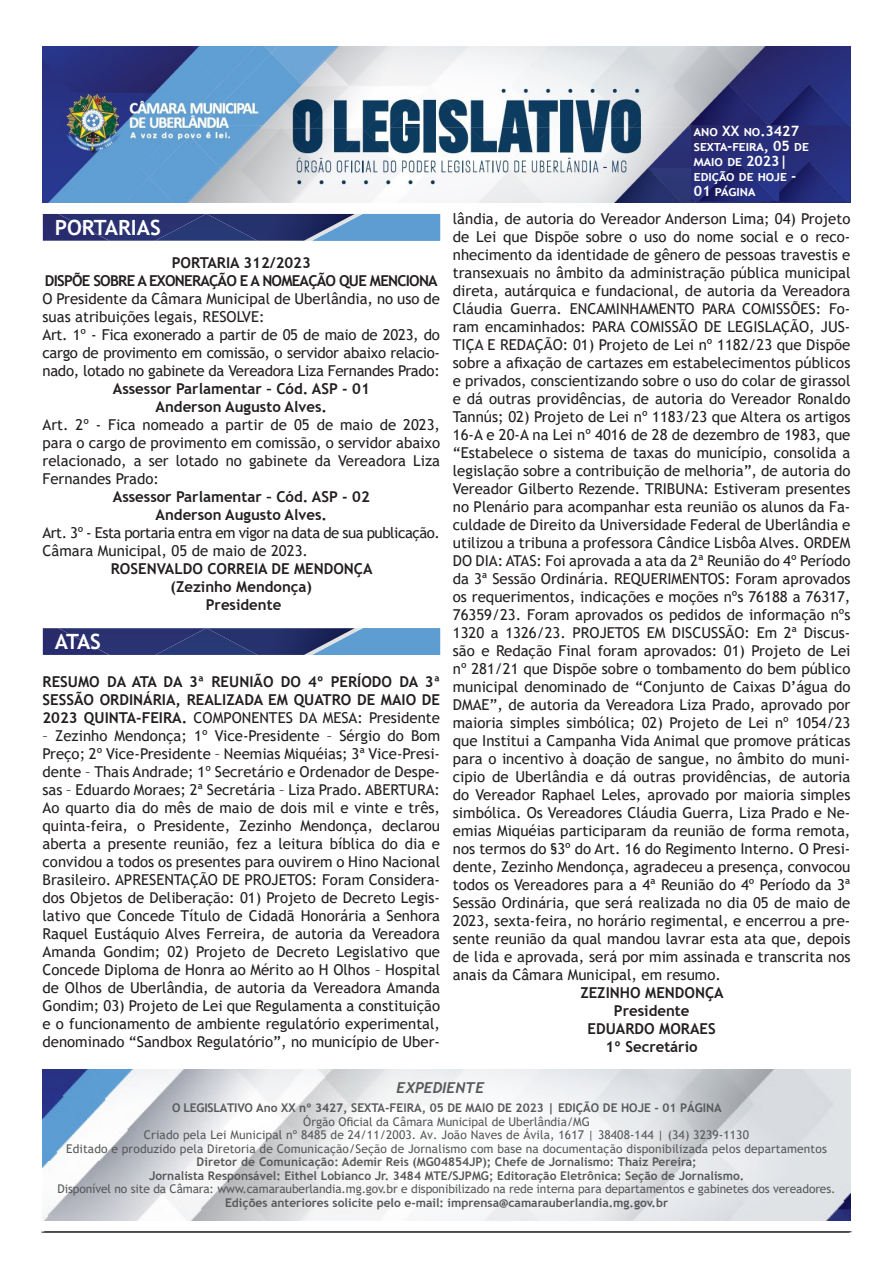
<style>
.page{position:relative;width:893px;height:1263px;background:#fff}
.page>*{position:absolute;margin:0;border:0;box-sizing:border-box;transform-origin:0 0}
.t1{font:700 21px "Trebuchet MS";color:#fff}
.t2{font:15px/18px "Trebuchet MS";color:#231f20;text-align:justify}
.t3{font:700 15px/18px "Trebuchet MS";color:#231f20;text-align:justify}
.t4{font:15px "Trebuchet MS";letter-spacing:-.03em;color:#231f20}
.t5{font:700 15px "Trebuchet MS";letter-spacing:-.05em;color:#231f20}
.t6{font:italic 700 15px "Trebuchet";color:#57585a}
.t7{font:700 14.25px/15px "Trebuchet MS";color:#fff}
.t8{font:12px "Trebuchet MS";letter-spacing:.01em;color:#57585a}
.t9{font:700 12px "Trebuchet MS";color:#57585a}
.t10{font:12px/13.5px "Trebuchet MS";letter-spacing:-.01em;color:#57585a;text-align:center}
.s1{font-weight:400}
.s2{font-weight:700}
</style>
<div class="page">
<hr style="left:41px;top:1232px;width:808px;height:1px;background:#231f20">
<img style="left:43px;top:47px;width:807px;height:156px">
<div style="left:43px;top:214px;width:164px;height:27px;background:#283171"></div>
<img style="left:207px;top:214px;width:106px;height:27px">
<svg style="left:313px;top:214px;width:127px;height:27px;background:#5d90c2"></svg>
<svg style="left:43px;top:628px;width:164px;height:27px;background:#2b3472"></svg>
<img style="left:207px;top:628px;width:106px;height:27px">
<svg style="left:313px;top:628px;width:127px;height:27px;background:#5d90c2"></svg>
<img style="left:43px;top:1069px;width:807px;height:152px">
<hr style="left:44px;top:1231px;width:807px;height:1px;background:#231f20">
<p class="t1" style="left:55px;top:215px;width:107px">PORTARIAS</p>
<p class="t3" style="left:172px;top:253px;width:141px">PORTARIA 312/2023</p>
<p class="t5" style="left:45px;top:271px;width:394px">DISPÕE SOBRE A EXONERAÇÃO E A NOMEAÇÃO QUE MENCIONA</p>
<p class="t2" style="left:43px;top:289px;width:399px">O Presidente da Câmara Municipal de Uberlândia, no uso de suas atribuições legais, RESOLVE:</p>
<p class="t2" style="left:43px;top:325px;width:399px">Art. 1º - Fica exonerado a partir de 05 de maio de 2023, do cargo de provimento em comissão, o servidor abaixo relacio&shy;nado, lotado no gabinete da Vereadora Liza Fernandes Prado:</p>
<p class="t3" style="left:113px;top:379px;width:258px">Assessor Parlamentar – Cód. ASP - 01</p>
<p class="t3" style="left:156px;top:397px;width:173px">Anderson Augusto Alves.</p>
<p class="t2" style="left:43px;top:415px;width:399px">Art. 2º - Fica nomeado a partir de 05 de maio de 2023, para o cargo de provimento em comissão, o servidor abaixo relacionado, a ser lotado no gabinete da Vereadora Liza Fernandes Prado:</p>
<p class="t3" style="left:113px;top:487px;width:258px">Assessor Parlamentar – Cód. ASP - 02</p>
<p class="t3" style="left:156px;top:505px;width:173px">Anderson Augusto Alves.</p>
<p class="t4" style="left:43px;top:523px;width:399px">Art. 3º - Esta portaria entra em vigor na data de sua publicação.</p>
<p class="t2" style="left:43px;top:541px;width:267px">Câmara Municipal, 05 de maio de 2023.</p>
<p class="t3" style="left:111px;top:559px;width:263px">ROSENVALDO CORREIA DE MENDONÇA</p>
<p class="t3" style="left:171px;top:577px;width:143px">(Zezinho Mendonça)</p>
<p class="t3" style="left:206px;top:595px;width:77px">Presidente</p>
<p class="t1" style="left:55px;top:629px;width:48px">ATAS</p>
<p class="t3" style="left:43px;top:673px;width:399px">RESUMO DA ATA DA 3ª REUNIÃO DO 4º PERÍODO DA 3ª SESSÃO ORDINÁRIA, REALIZADA EM QUATRO DE MAIO DE 2023 QUINTA-FEIRA. <span class="s1">COMPONENTES DA MESA: Presidente</span></p>
<p class="t2" style="left:43px;top:727px;width:399px">– Zezinho Mendonça; 1º Vice-Presidente – Sérgio do Bom Preço; 2º Vice-Presidente – Neemias Miquéias; 3ª Vice-Presi&shy;dente – Thais Andrade; 1º Secretário e Ordenador de Despe&shy;sas – Eduardo Moraes; 2ª Secretária – Liza Prado. ABERTURA:<br>Ao quarto dia do mês de maio de dois mil e vinte e três, quinta-feira, o Presidente, Zezinho Mendonça, declarou aberta a presente reunião, fez a leitura bíblica do dia e convidou a todos os presentes para ouvirem o Hino Nacional Brasileiro. APRESENTAÇÃO DE PROJETOS: Foram Considera&shy;dos Objetos de Deliberação: 01) Projeto de Decreto Legis&shy;lativo que Concede Título de Cidadã Honorária a Senhora Raquel Eustáquio Alves Ferreira, de autoria da Vereadora Amanda Gondim; 02) Projeto de Decreto Legislativo que Concede Diploma de Honra ao Mérito ao H Olhos – Hospital de Olhos de Uberlândia, de autoria da Vereadora Amanda Gondim; 03) Projeto de Lei que Regulamenta a constituição e o funcionamento de ambiente regulatório experimental, denominado “Sandbox Regulatório”, no município de Uber-</p>
<p class="t7" style="left:702px;top:122px;width:107px">ano X no.3391</p>
<p class="t7" style="left:694px;top:123px;width:116px">ano XX no.3427 sexta-feira, 05 de maio de 2023|</p>
<p class="t7" style="left:694px;top:168px;width:104px">edição de hoje -</p>
<p class="t7" style="left:694px;top:183px;width:63px">01 página</p>
<p class="t7" style="left:702px;top:137px;width:124px">quinta-feira, 09 de março de 2023 | edição de hoje -</p>
<p class="t7" style="left:702px;top:182px;width:69px">02 páginas</p>
<p class="t7" style="left:710px;top:182px;width:10px">3</p>
<p class="t2" style="left:453px;top:209px;width:399px">lândia, de autoria do Vereador Anderson Lima; 04) Projeto de Lei que Dispõe sobre o uso do nome social e o reco&shy;nhecimento da identidade de gênero de pessoas travestis e transexuais no âmbito da administração pública municipal direta, autárquica e fundacional, de autoria da Vereadora Cláudia Guerra. ENCAMINHAMENTO PARA COMISSÕES: Fo&shy;ram encaminhados: PARA COMISSÃO DE LEGISLAÇÃO, JUS-TIÇA E REDAÇÃO: 01) Projeto de Lei nº 1182/23 que Dispõe sobre a afixação de cartazes em estabelecimentos públicos e privados, conscientizando sobre o uso do colar de girassol e dá outras providências, de autoria do Vereador Ronaldo Tannús; 02) Projeto de Lei nº 1183/23 que Altera os artigos 16-A e 20-A na Lei nº 4016 de 28 de dezembro de 1983, que “Estabelece o sistema de taxas do município, consolida a legislação sobre a contribuição de melhoria”, de autoria do Vereador Gilberto Rezende. TRIBUNA: Estiveram presentes no Plenário para acompanhar esta reunião os alunos da Fa&shy;culdade de Direito da Universidade Federal de Uberlândia e utilizou a tribuna a professora Cândice Lisbôa Alves. ORDEM DO DIA: ATAS: Foi aprovada a ata da 2ª Reunião do 4º Período da 3ª Sessão Ordinária. REQUERIMENTOS: Foram aprovados os requerimentos, indicações e moções nºs 76188 a 76317, 76359/23. Foram aprovados os pedidos de informação nºs 1320 a 1326/23. PROJETOS EM DISCUSSÃO: Em 2ª Discus&shy;são e Redação Final foram aprovados: 01) Projeto de Lei nº 281/21 que Dispõe sobre o tombamento do bem público municipal denominado de “Conjunto de Caixas D’água do DMAE”, de autoria da Vereadora Liza Prado, aprovado por maioria simples simbólica; 02) Projeto de Lei nº 1054/23 que Institui a Campanha Vida Animal que promove práticas para o incentivo à doação de sangue, no âmbito do muni&shy;cipio de Uberlândia e dá outras providências, de autoria do Vereador Raphael Leles, aprovado por maioria simples simbólica. Os Vereadores Cláudia Guerra, Liza Prado e Ne&shy;emias Miquéias participaram da reunião de forma remota, nos termos do §3º do Art. 16 do Regimento Interno. O Presi&shy;dente, Zezinho Mendonça, agradeceu a presença, convocou todos os Vereadores para a 4ª Reunião do 4º Período da 3ª Sessão Ordinária, que será realizada no dia 05 de maio de 2023, sexta-feira, no horário regimental, e encerrou a pre&shy;sente reunião da qual mandou lavrar esta ata que, depois de lida e aprovada, será por mim assinada e transcrita nos anais da Câmara Municipal, em resumo.</p>
<p class="t3" style="left:580px;top:983px;width:145px">ZEZINHO MENDONÇA</p>
<p class="t3" style="left:614px;top:1001px;width:77px">Presidente</p>
<p class="t3" style="left:587px;top:1019px;width:130px">EDUARDO MORAES</p>
<p class="t3" style="left:606px;top:1037px;width:94px">1º Secretário</p>
<p class="t6" style="left:396px;top:1078px;width:90px">EXPEDIENTE</p>
<p class="t9" style="left:172px;top:1100px;width:551px">O LEGISLATIVO Ano XX nº 3427, SEXTA-FEIRA, 05 DE MAIO DE 2023 | EDIÇÃO DE HOJE - 01 PÁGINA</p>
<p class="t8" style="left:303px;top:1114px;width:288px">Órgão Oficial da Câmara Municipal de Uberlândia/MG</p>
<p class="t8" style="left:144px;top:1127px;width:606px">Criado pela Lei Municipal nº 8485 de 24/11/2003. Av. João Naves de Ávila, 1617 | 38408-144 | (34) 3239-1130</p>
<p class="t8" style="left:66px;top:1141px;width:762px">Editado e produzido pela Diretoria de Comunicação/Seção de Jornalismo com base na documentação disponibilizada pelos departamentos</p>
<p class="t9" style="left:197px;top:1154px;width:502px">Diretor de Comunicação: Ademir Reis (MG04854JP); Chefe de Jornalismo: Thaiz Pereira;</p>
<p class="t9" style="left:149px;top:1168px;width:597px">Jornalista Responsável: Eithel Lobianco Jr. 3484 MTE/SJPMG; Editoração Eletrônica: Seção de Jornalismo.</p>
<p class="t10" style="left:58px;top:1182px;width:779px">Disponível no site da Câmara: www.camarauberlandia.mg.gov.br e disponibilizado na rede interna para departamentos e gabinetes dos vereadores.<br><span class="s2">Edições anteriores solicite pelo e-mail: imprensa@camarauberlandia.mg.gov.br</span></p>
</div>
